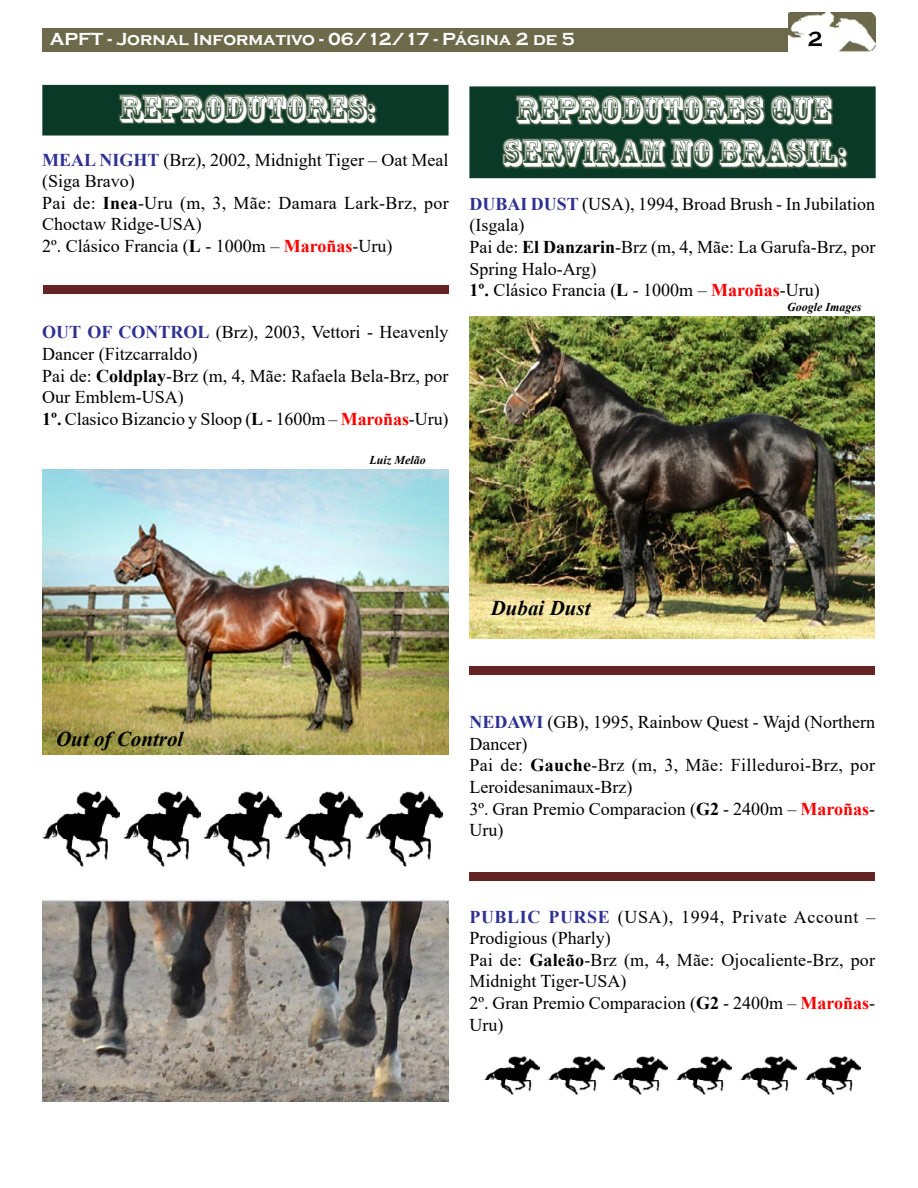
<style>
.page{position:relative;width:918px;height:1188px;background:#fff}
.page>*{position:absolute;margin:0;border:0;box-sizing:border-box;transform-origin:0 0}
.t1{font:36px/43.2px "Rosewood Std";color:#fff;text-align:center}
.t2{font:italic 700 21px "Times New Roman";color:#000}
.t3{font:700 21px "Copperplate Gothic";color:#000}
.t4{font:18px/21.6px "Times New Roman";color:#000}
.t5{font:700 18px "Copperplate Gothic";color:#fff}
.t6{font:italic 700 12px "Times New Roman";color:#000}
.s1{font-weight:700;color:#2e3092}
.s2{font-weight:700}
.s3{font-weight:700;color:#f00}
</style>
<div class="page">
<div style="left:42px;top:28px;width:747px;height:24px;background:#6c6a4a"></div>
<img style="left:789px;top:13px;width:86px;height:39px">
<div style="left:469px;top:86px;width:407px;height:92px;background:#0a3a27;border:2px solid #0a3a27"></div>
<svg style="left:500px;top:86px;width:349px;height:93px"></svg>
<div style="left:43px;top:285px;width:406px;height:9px;background:#632423"></div>
<img style="left:483px;top:1056px;width:56px;height:39px">
<img style="left:548px;top:1056px;width:56px;height:39px">
<img style="left:611px;top:1056px;width:57px;height:39px">
<img style="left:675px;top:1056px;width:56px;height:39px">
<img style="left:740px;top:1056px;width:56px;height:39px">
<img style="left:805px;top:1056px;width:56px;height:39px">
<div style="left:42px;top:85px;width:407px;height:51px;background:#0a3a27;border:2px solid #0a3a27"></div>
<svg style="left:117px;top:84px;width:261px;height:52px"></svg>
<div style="left:469px;top:666px;width:406px;height:9px;background:#632423"></div>
<div style="left:469px;top:872px;width:406px;height:9px;background:#632423"></div>
<img style="left:42px;top:470px;width:407px;height:284px">
<img style="left:469px;top:317px;width:406px;height:322px">
<img style="left:42px;top:899px;width:407px;height:203px">
<img style="left:42px;top:792px;width:78px;height:75px">
<img style="left:123px;top:792px;width:78px;height:75px">
<img style="left:204px;top:792px;width:77px;height:75px">
<img style="left:285px;top:792px;width:77px;height:75px">
<img style="left:365px;top:792px;width:78px;height:75px">
<p class="t5" style="left:50px;top:29px;width:526px">APFT - Jornal Informativo - 06/12/17 - Página 2 de 5</p>
<p class="t3" style="left:808px;top:27px;width:16px">2</p>
<h1 class="t1" style="left:119px;top:87px;width:258px">REPRODUTORES:</h1>
<p class="t4" style="left:42px;top:148px;width:408px"><span class="s1">MEAL NIGHT</span> (Brz), 2002, Midnight Tiger – Oat Meal (Siga Bravo)<br>Pai de: <span class="s2">Inea</span>-Uru (m, 3, Mãe: Damara Lark-Brz, por Choctaw Ridge-USA)<br>2º. Clásico Francia (<span class="s2">L</span> - 1000m – <span class="s3">Maroñas</span>-Uru)</p>
<p class="t4" style="left:42px;top:321px;width:408px"><span class="s1">OUT OF CONTROL</span> (Brz), 2003, Vettori - Heavenly Dancer (Fitzcarraldo)<br>Pai de: <span class="s2">Coldplay</span>-Brz (m, 4, Mãe: Rafaela Bela-Brz, por Our Emblem-USA)<br><span class="s2">1º.</span> Clasico Bizancio y Sloop (<span class="s2">L</span> - 1600m – <span class="s3">Maroñas</span>-Uru)</p>
<p class="t6" style="left:369px;top:451px;width:58px">Luiz Melão</p>
<h1 class="t1" style="left:502px;top:88px;width:345px">REPRODUTORES QUE<br>SERVIRAM NO BRASIL:</h1>
<p class="t4" style="left:469px;top:192px;width:407px"><span class="s1">DUBAI DUST</span> (USA), 1994, Broad Brush - In Jubilation (Isgala)<br>Pai de: <span class="s2">El Danzarin</span>-Brz (m, 4, Mãe: La Garufa-Brz, por Spring Halo-Arg)<br><span class="s2">1º.</span> Clásico Francia (<span class="s2">L</span> - 1000m – <span class="s3">Maroñas</span>-Uru)</p>
<p class="t6" style="left:787px;top:298px;width:76px">Google Images</p>
<p class="t2" style="left:56px;top:724px;width:129px">Out of Control</p>
<p class="t2" style="left:491px;top:593px;width:101px">Dubai Dust</p>
<p class="t4" style="left:469px;top:711px;width:407px"><span class="s1">NEDAWI</span> (GB), 1995, Rainbow Quest - Wajd (Northern<br>Dancer)<br>Pai de: <span class="s2">Gauche</span>-Brz (m, 3, Mãe: Filleduroi-Brz, por<br>Leroidesanimaux-Brz)<br>3º. Gran Premio Comparacion (<span class="s2">G2</span> - 2400m – <span class="s3">Maroñas</span>-<br>Uru)</p>
<p class="t4" style="left:469px;top:905px;width:407px"><span class="s1">PUBLIC PURSE</span> (USA), 1994, Private Account –<br>Prodigious (Pharly)<br>Pai de: <span class="s2">Galeão</span>-Brz (m, 4, Mãe: Ojocaliente-Brz, por<br>Midnight Tiger-USA)<br>2º. Gran Premio Comparacion (<span class="s2">G2</span> - 2400m – <span class="s3">Maroñas</span>-<br>Uru)</p>
</div>
